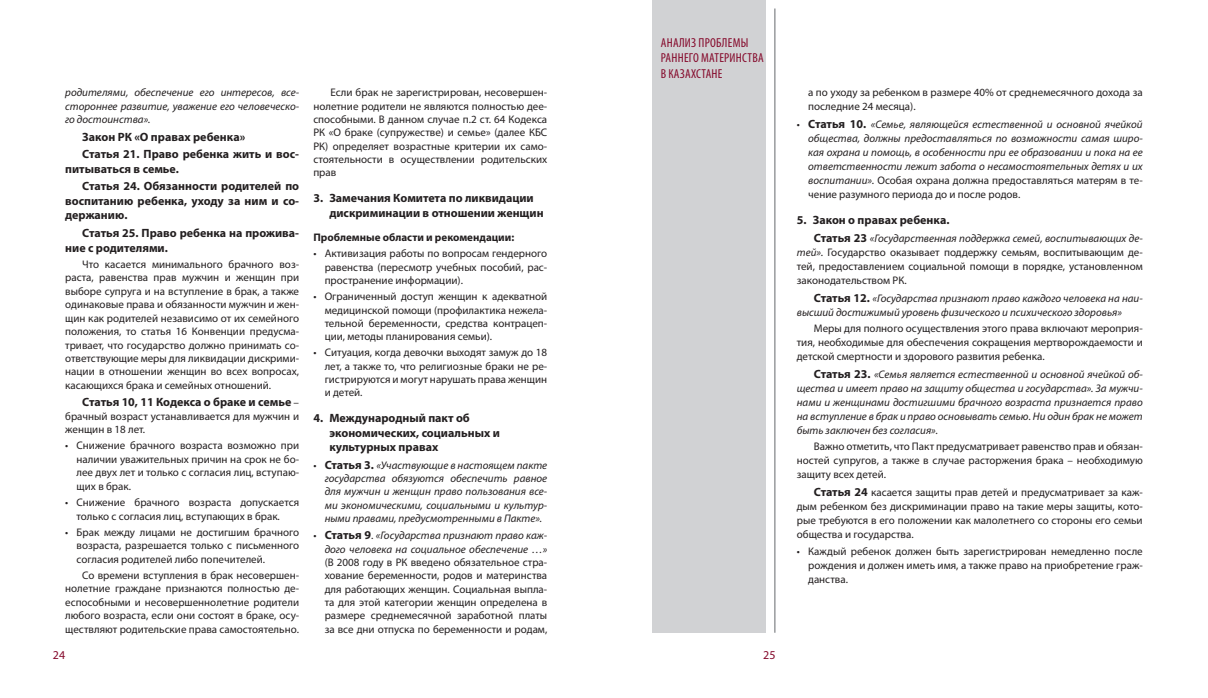
<style>
.page{position:relative;width:1208px;height:698px;background:#fff}
.page>*{position:absolute;margin:0;border:0;box-sizing:border-box;transform-origin:0 0}
.t1{font:condensed 13px/15.6px "Myriad Pro";letter-spacing:.02em;color:#85092b}
.t2{font:700 12px/14.5px "Myriad Pro";color:#231f20}
.t3{font:12px "Myriad Pro";color:#85092b}
.t4{font:11px/13.4px "Myriad Pro";color:#231f20;text-align:justify}
.t5{font:italic 11px/13.9px "Myriad Pro";color:#231f20;text-align:justify}
.t6{font:700 11px "Myriad Pro";color:#231f20}
.s1{font-weight:400;font-size:11px}
.s2{font-style:normal}
.s3{font-weight:700;font-style:normal;font-size:12px}
.s4{font-weight:700;font-size:12px}
.s5{font-style:italic}
</style>
<div class="page">
<div style="left:652px;top:0;width:113px;height:632px;background:#d1d2d4"></div>
<hr style="left:774px;top:9px;width:1px;height:623px;background:#939598">
<p class="t5" style="left:65px;top:86px;width:235px;line-height:13.4px">родителями, обеспечение его интересов, все&shy;стороннее развитие, уважение его человеческо&shy;го достоинства».</p>
<p class="t2" style="left:82px;top:127px;width:218px;line-height:17.5px">Закон РК «О правах ребенка»<br>Статья 21. Право ребенка жить и вос-</p>
<p class="t2" style="left:82px;top:159px;width:218px;line-height:17.5px;text-indent:-17px">питываться в семье.<br>Статья 24. Обязанности родителей по</p>
<p class="t2" style="left:65px;top:193px;width:235px">воспитанию ребенка, уходу за ним и со&shy;держанию.</p>
<p class="t2" style="left:65px;top:225px;width:235px;text-indent:17px">Статья 25. Право ребенка на прожива&shy;ние с родителями.</p>
<p class="t4" style="left:65px;top:257px;width:235px;text-indent:17px">Что касается минимального брачного воз&shy;раста, равенства прав мужчин и женщин при выборе супруга и на вступление в брак, а также одинаковые права и обязанности мужчин и жен&shy;щин как родителей независимо от их семейного положения, то статья 16 Конвенции предусма&shy;тривает, что государство должно принимать со&shy;ответствующие меры для ликвидации дискрими&shy;нации в отношении женщин во всех вопросах, касающихся брака и семейных отношений.</p>
<p class="t2" style="left:82px;top:394px;width:218px">Статья 10, 11 Кодекса о браке и семье <span class="s1">–</span></p>
<p class="t4" style="left:65px;top:409px;width:235px">брачный возраст устанавливается для мужчин и женщин в 18 лет.</p>
<p class="t4" style="left:77px;top:438px;width:224px;text-indent:-11px">• Снижение брачного возраста возможно при наличии уважительных причин на срок не бо&shy;лее двух лет и только с согласия лиц, вступаю&shy;щих в брак.</p>
<p class="t4" style="left:77px;top:495px;width:224px;text-indent:-11px">• Снижение брачного возраста допускается только с согласия лиц, вступающих в брак.</p>
<p class="t4" style="left:77px;top:525px;width:224px;text-indent:-11px">• Брак между лицами не достигшим брачного возраста, разрешается только с письменного согласия родителей либо попечителей.</p>
<p class="t4" style="left:65px;top:568px;width:235px;text-indent:17px">Со времени вступления в брак несовершен&shy;нолетние граждане признаются полностью де&shy;еспособными и несовершеннолетние родители любого возраста, если они состоят в браке, осу&shy;ществляют родительские права самостоятельно.</p>
<p class="t4" style="left:313px;top:86px;width:235px;text-indent:17px">Если брак не зарегистрирован, несовершен&shy;нолетние родители не являются полностью дее&shy;способными. В данном случае п.2 ст. 64 Кодекса РК «О браке (супружестве) и семье» (далее КБС РК) определяет возрастные критерии их само&shy;стоятельности в осуществлении родительских прав</p>
<p class="t2" style="left:329px;top:190px;width:216px;text-indent:-16px">3. Замечания Комитета по ликвидации дискриминации в отношении женщин</p>
<p class="t6" style="left:313px;top:230px;width:202px">Проблемные области и рекомендации:</p>
<p class="t4" style="left:325px;top:247px;width:224px;text-indent:-11px">• Активизация работы по вопросам гендерного равенства (пересмотр учебных пособий, рас&shy;пространение информации).</p>
<p class="t4" style="left:325px;top:289px;width:224px;text-indent:-11px">• Ограниченный доступ женщин к адекватной медицинской помощи (профилактика нежела&shy;тельной беременности, средства контрацеп&shy;ции, методы планирования семьи).</p>
<p class="t4" style="left:325px;top:346px;width:224px;text-indent:-11px">• Ситуация, когда девочки выходят замуж до 18 лет, а также то, что религиозные браки не ре&shy;гистрируются и могут нарушать права женщин и детей.</p>
<p class="t2" style="left:329px;top:410px;width:172px;text-indent:-16px">4. Международный пакт об экономических, социальных и культурных правах</p>
<p class="t5" style="left:325px;top:458px;width:224px;line-height:13.3px;text-indent:-11px"><span class="s2">•</span> <span class="s3">Статья 3.</span> «Участвующие в настоящем пакте государства обязуются обеспечить равное для мужчин и женщин право пользования все&shy;ми экономическими, социальными и культур&shy;ными правами, предусмотренными в Пакте».</p>
<p class="t5" style="left:313px;top:528px;width:235px;line-height:13.3px;text-align:right"><span class="s2">•</span> <span class="s3">Статья 9</span><span class="s2">.</span> «Государства признают право каж&shy;дого человека на социальное обеспечение …»</p>
<p class="t4" style="left:325px;top:555px;width:224px">(В 2008 году в РК введено обязательное стра&shy;хование беременности, родов и материнства для работающих женщин. Социальная выпла&shy;та для этой категории женщин определена в размере среднемесячной заработной платы за все дни отпуска по беременности и родам,</p>
<p class="t1" style="left:661px;top:35px;width:104px">АНАЛИЗ ПРОБЛЕМЫ<br>РАННЕГО МАТЕРИНСТВА<br>В КАЗАХСТАНЕ</p>
<p class="t3" style="left:53px;top:647px;width:14px">24</p>
<p class="t3" style="left:763px;top:647px;width:14px">25</p>
<p class="t4" style="left:808px;top:85px;width:336px;line-height:13.9px">а по уходу за ребенком в размере 40% от среднемесячного дохода за последние 24 месяца).</p>
<p class="t5" style="left:808px;top:117px;width:336px;text-indent:-11px"><span class="s2">•</span> <span class="s3">Статья 10.</span> «Семье, являющейся естественной и основной ячейкой общества, должны предоставляться по возможности самая широ&shy;кая охрана и помощь, в особенности при ее образовании и пока на ее ответственности лежит забота о несамостоятельных детях и их воспитании»<span class="s2">. Особая охрана должна предоставляться матерям в те&shy;чение разумного периода до и после родов.</span></p>
<p class="t2" style="left:797px;top:212px;width:154px">5. Закон о правах ребенка.</p>
<p class="t4" style="left:797px;top:231px;width:347px;line-height:13.9px;text-indent:17px"><span class="s4">Статья 23</span> <span class="s5">«Государственная поддержка семей, воспитывающих де&shy;тей»</span>. Государство оказывает поддержку семьям, воспитывающим де&shy;тей, предоставлением социальной помощи в порядке, установленном законодательством РК.</p>
<p class="t5" style="left:797px;top:291px;width:347px;text-indent:17px"><span class="s3">Статья 12.</span> «Государства признают право каждого человека на наи&shy;высший достижимый уровень физического и психического здоровья»</p>
<p class="t4" style="left:797px;top:321px;width:347px;line-height:13.9px;text-indent:17px">Меры для полного осуществления этого права включают мероприя&shy;тия, необходимые для обеспечения сокращения мертворождаемости и детской смертности и здорового развития ребенка.</p>
<p class="t5" style="left:797px;top:367px;width:347px;text-indent:17px"><span class="s3">Статья 23.</span> «Семья является естественной и основной ячейкой об&shy;щества и имеет право на защиту общества и государства». За мужчи&shy;нами и женщинами достигшими брачного возраста признается право на вступление в брак и право основывать семью. Ни один брак не может быть заключен без согласия».</p>
<p class="t4" style="left:797px;top:439px;width:347px;line-height:13.9px;text-indent:17px">Важно отметить, что Пакт предусматривает равенство прав и обязан&shy;ностей супругов, а также в случае расторжения брака – необходимую защиту всех детей.</p>
<p class="t4" style="left:797px;top:485px;width:347px;line-height:13.9px;text-indent:17px"><span class="s4">Статья 24</span> касается защиты прав детей и предусматривает за каж&shy;дым ребенком без дискриминации право на такие меры защиты, кото&shy;рые требуются в его положении как малолетнего со стороны его семьи общества и государства.</p>
<p class="t4" style="left:808px;top:543px;width:336px;line-height:13.9px;text-indent:-11px">• Каждый ребенок должен быть зарегистрирован немедленно после рождения и должен иметь имя, а также право на приобретение граж&shy;данства.</p>
</div>
